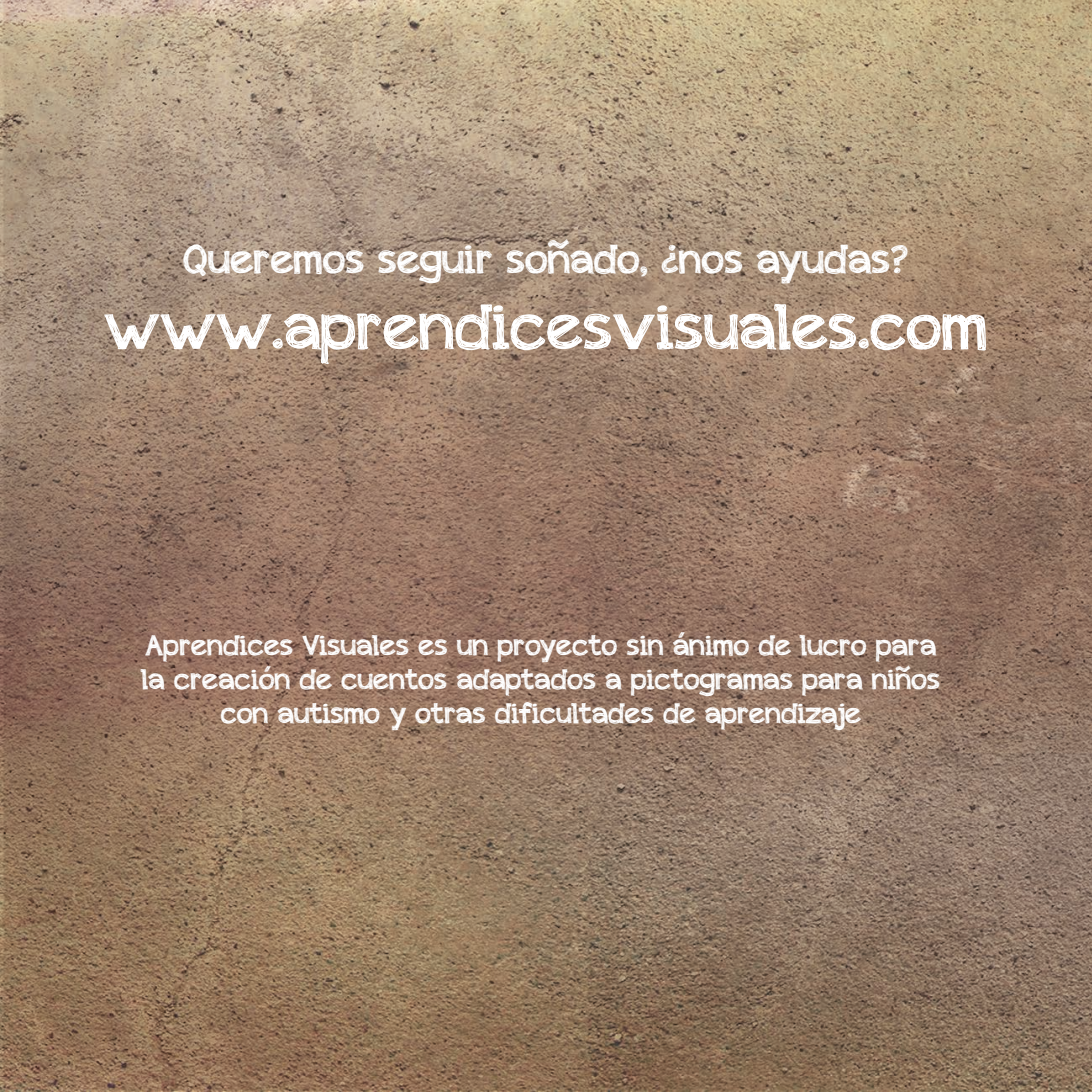
<style>
.page{position:relative;width:1092px;height:1092px;background:#fff}
.page>*{position:absolute;margin:0;border:0;box-sizing:border-box;transform-origin:0 0}
.t1{font:63px "appleberry";color:#fff}
.t2{font:40.25px "appleberry";color:#fff}
.t3{font:28px/33.6px "appleberry";color:#fff;text-align:center}
</style>
<div class="page">
<img style="left:0;top:0;width:1091px;height:1091px">
<h2 class="t2" style="left:183px;top:230px;width:726px">Queremos seguir soñado, ¿nos ayudas?</h2>
<h1 class="t1" style="left:104px;top:282px;width:885px">www.aprendicesvisuales.com</h1>
<p class="t3" style="left:141px;top:628px;width:800px">Aprendices Visuales es un proyecto sin ánimo de lucro para la creación de cuentos adaptados a pictogramas para niños con autismo y otras dificultades de aprendizaje</p>
</div>
